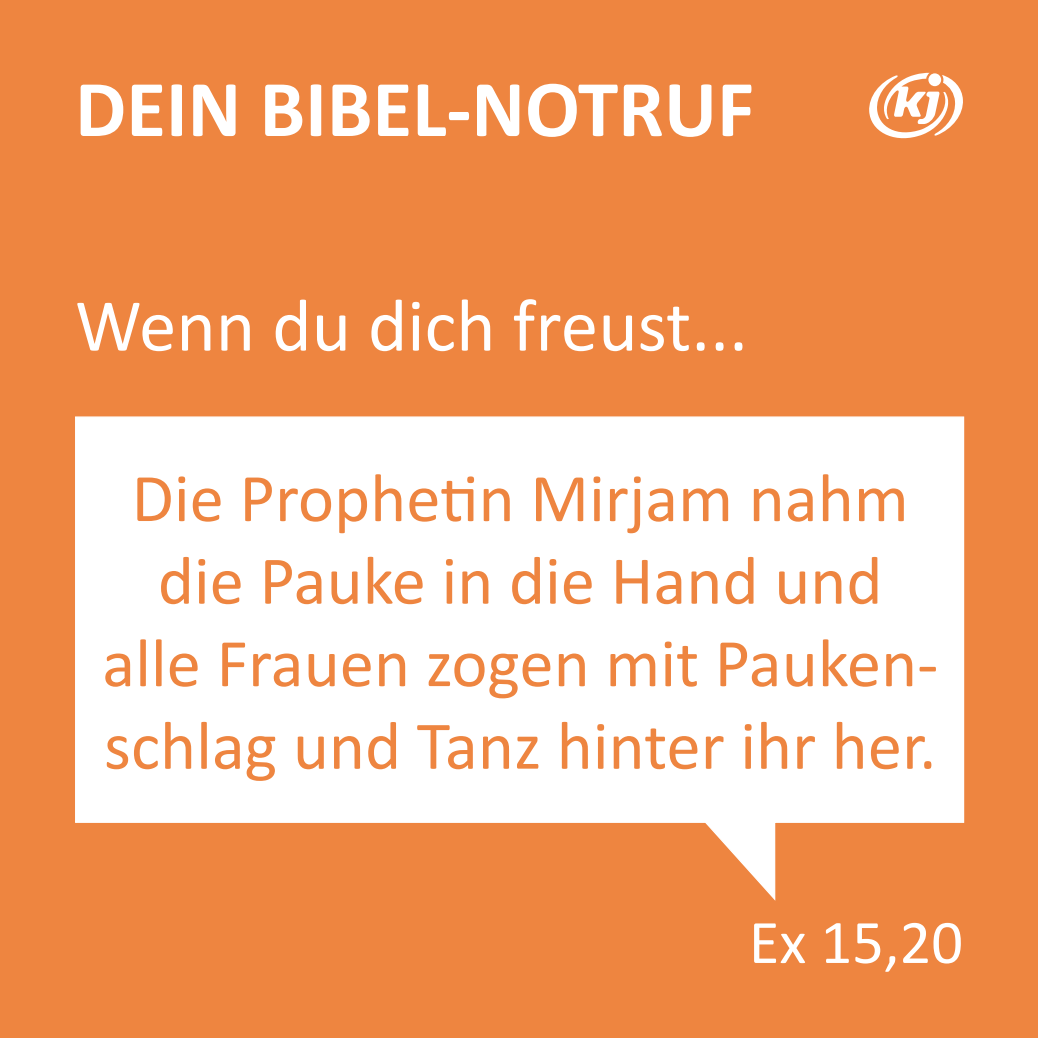
<style>
.page{position:relative;width:1038px;height:1038px;background:#ee8540}
.page>*{position:absolute;margin:0;border:0;box-sizing:border-box;transform-origin:0 0}
.t1{font:700 81.25px "Calibri";color:#fff}
.t2{font:75px "Calibri";color:#fff}
.t3{font:68.75px/82.5px "Calibri";color:#ee8540;text-align:center}
.t4{font:62.5px "Calibri";color:#fff}
</style>
<div class="page">
<svg style="left:869px;top:73px;width:94px;height:66px"></svg>
<svg style="left:75px;top:416px;width:889px;height:485px"></svg>
<p class="t1" style="left:75px;top:52px;width:681px">DEIN BIBEL-NOTRUF</p>
<p class="t2" style="left:75px;top:273px;width:674px">Wenn du dich freust...</p>
<p class="t3" style="left:102px;top:455px;width:837px">Die Prophetin Mirjam nahm die Pauke in die Hand und alle Frauen zogen mit Pauken&shy;schlag und Tanz hinter ihr her.</p>
<p class="t4" style="left:748px;top:898px;width:216px">Ex 15,20</p>
</div>
